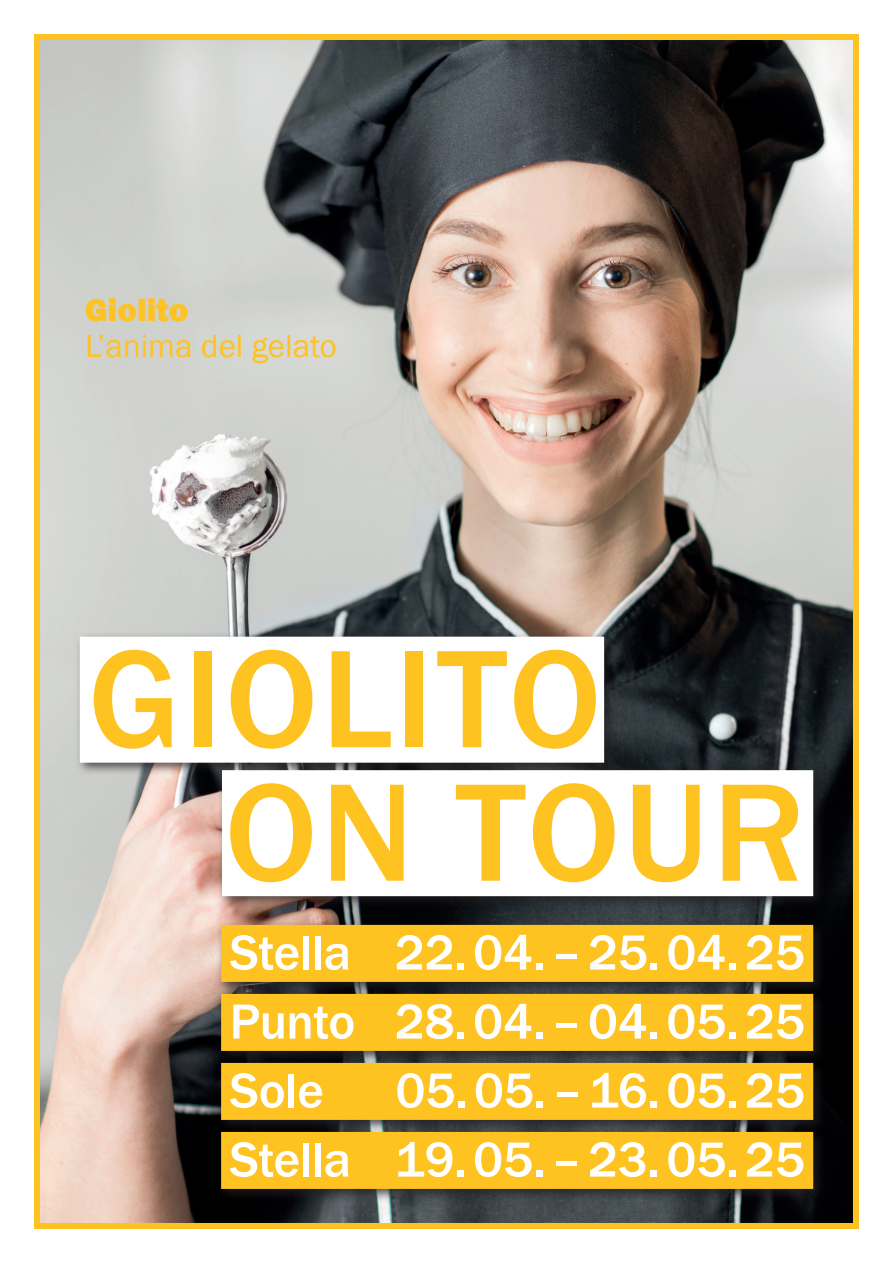
<style>
.page{position:relative;width:893px;height:1263px;background:#fff}
.page>*{position:absolute;margin:0;border:0;box-sizing:border-box;transform-origin:0 0}
.t1{font:500 144px/133.5px "Franklin Gothic";letter-spacing:.02em;color:#fec221}
.t2{font:500 51px/69px "Franklin Gothic";color:#fff;text-align:justify}
.t3{font:33px "Franklin Gothic";color:#fec221}
.t4{font:800 33px "Franklin Gothic";color:#fec221}
</style>
<div class="page">
<img style="left:41px;top:41px;width:811px;height:1181px">
<div style="left:34px;top:34px;width:825px;height:1195px;border:6px solid #fec221"></div>
<div style="left:216px;top:920px;width:611px;height:282px;background:#231f20;opacity:.75"></div>
<div style="left:221px;top:925px;width:592px;height:57px;background:#fec221"></div>
<div style="left:221px;top:994px;width:592px;height:57px;background:#fec221"></div>
<div style="left:221px;top:1063px;width:592px;height:57px;background:#fec221"></div>
<div style="left:221px;top:1132px;width:592px;height:57px;background:#fec221"></div>
<div style="left:75px;top:632px;width:752px;height:277px;background:#231f20;opacity:.75"></div>
<div style="left:80px;top:637px;width:524px;height:126px;background:#fff"></div>
<div style="left:222px;top:770px;width:591px;height:126px;background:#fff"></div>
<p class="t4" style="left:85px;top:289px;width:105px">Giolito</p>
<p class="t3" style="left:85px;top:326px;width:253px">L’anima del gelato</p>
<h1 class="t1" style="left:225px;top:634px;width:582px;text-indent:-137px">GIOLITO<br>ON TOUR</h1>
<p class="t2" style="left:230px;top:918px;width:577px">Stella 22.04.–25.04.25<br>Punto 28.04.–04.05.25<br>Sole</p>
<p class="t2" style="left:230px;top:1056px;width:577px;text-align:right">05.05.–16.05.25<br>Stella 19.05.–23.05.25</p>
</div>
